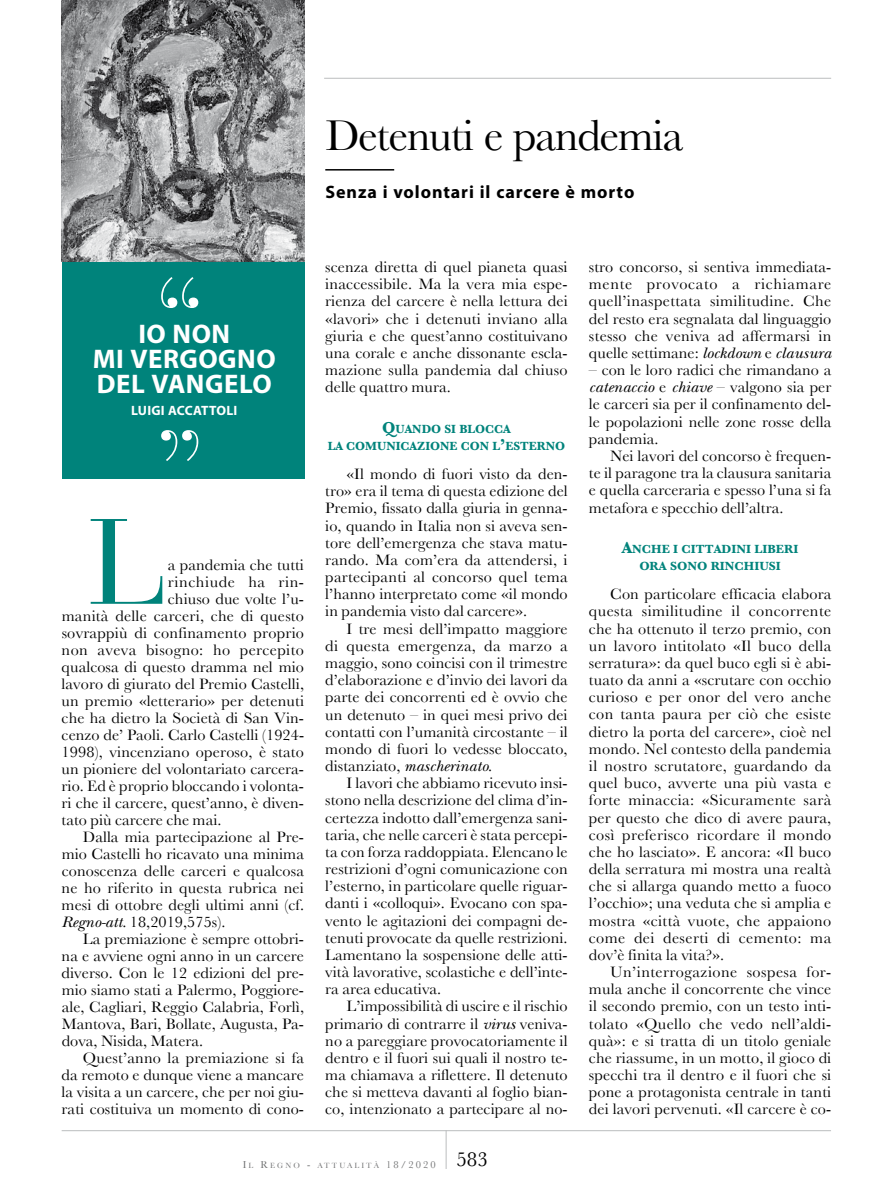
<style>
.page{position:relative;width:893px;height:1191px;background:#fff}
.page>*{position:absolute;margin:0;border:0;box-sizing:border-box;transform-origin:0 0}
.t1{font:120.3px "Bauer Bodoni Std";color:#00837b}
.t2{font:108px "Bauer Bodoni Std";color:#fff}
.t3{font:45px "Baskerville";letter-spacing:-.03em;color:#000}
.t4{font:700 27px/25px "Myriad Pro";letter-spacing:.02em;color:#fff;text-align:center}
.t5{font:700 18px "Myriad Pro";letter-spacing:.05em;color:#000}
.t6{font:15.75px/17.1px "Baskerville";letter-spacing:.005em;color:#000;text-align:justify}
.t7{font:italic 15.75px "New Baskerville Std";letter-spacing:.005em;color:#000}
.t8{font:15.75px "Baskerville";letter-spacing:.025em;color:#000}
.t9{font:15.75px "Baskerville";letter-spacing:.035em;color:#000}
.t10{font:700 13.5px "Myriad Pro";letter-spacing:.02em;color:#fff}
.t11{font:700 12.3px/16.8px "Baskerville";color:#00837b;text-align:center}
.t12{font:7.8px "Baskerville";letter-spacing:.265em;color:#707172}
.s1{font-family:"New Baskerville Std";font-style:italic}
.s2{font-size:16.5px}
.s3{font-family:"Baskerville";font-style:normal}
.s4{font-size:10.5px}
</style>
<div class="page">
<div style="left:62px;top:250px;width:242px;height:229px;background:#00837b"></div>
<hr style="left:325px;top:169px;width:69px;height:1px;background:#000">
<hr style="left:324px;top:78px;width:507px;height:1px;background:#bbbdbe">
<img style="left:62px;top:0;width:242px;height:261px">
<hr style="left:62px;top:1130px;width:769px;height:1px;background:#bbbdbe">
<hr style="left:446px;top:1130px;width:1px;height:39px;background:#bbbdbe">
<h3 class="t3" style="left:325px;top:109px;width:360px">Detenuti e pandemia</h3>
<p class="t5" style="left:325px;top:182px;width:310px">Senza i volontari il carcere è morto</p>
<h2 class="t2" style="left:153px;top:253px;width:55px">“</h2>
<h3 class="t4" style="left:93px;top:322px;width:185px">IO NON<br>MI VERGOGNO<br>DEL VANGELO</h3>
<p class="t10" style="left:131px;top:403px;width:108px">LUIGI ACCATTOLI</p>
<h2 class="t2" style="left:207px;top:485px;width:56px;rotate:-180deg">“</h2>
<h1 class="t1" style="left:88px;top:490px;width:82px">L</h1>
<p class="t6" style="left:168px;top:556px;width:138px">a pandemia che tutti</p>
<p class="t9" style="left:168px;top:572px;width:138px">rinchiude ha rin-</p>
<p class="t6" style="left:168px;top:590px;width:138px">chiuso due volte l’u-</p>
<p class="t6" style="left:62px;top:607px;width:244px">manità delle carceri, che di questo</p>
<p class="t6" style="left:62px;top:624px;width:244px">sovrappiù di confinamento proprio</p>
<p class="t8" style="left:62px;top:640px;width:244px">non aveva bisogno: ho percepito</p>
<p class="t6" style="left:62px;top:658px;width:244px">qualcosa di questo dramma nel mio</p>
<p class="t6" style="left:62px;top:675px;width:244px">lavoro di giurato del Premio Castelli,</p>
<p class="t6" style="left:62px;top:692px;width:244px">un premio «letterario» per detenuti</p>
<p class="t6" style="left:62px;top:709px;width:244px">che ha dietro la Società di San Vin-</p>
<p class="t6" style="left:62px;top:726px;width:244px">cenzo de’ Paoli. Carlo Castelli (1924-</p>
<p class="t6" style="left:62px;top:743px;width:244px">1998), vincenziano operoso, è stato</p>
<p class="t6" style="left:62px;top:760px;width:244px">un pioniere del volontariato carcera-</p>
<p class="t6" style="left:62px;top:777px;width:244px">rio. Ed è proprio bloccando i volonta-</p>
<p class="t6" style="left:62px;top:794px;width:244px">ri che il carcere, quest’anno, è diven-</p>
<p class="t6" style="left:62px;top:811px;width:161px">tato più carcere che mai.</p>
<p class="t6" style="left:83px;top:828px;width:223px">Dalla mia partecipazione al Pre-</p>
<p class="t6" style="left:62px;top:845px;width:244px">mio Castelli ho ricavato una minima</p>
<p class="t6" style="left:62px;top:862px;width:244px">conoscenza delle carceri e qualcosa</p>
<p class="t6" style="left:62px;top:879px;width:244px">ne ho riferito in questa rubrica nei</p>
<p class="t6" style="left:62px;top:896px;width:244px">mesi di ottobre degli ultimi anni (cf.</p>
<p class="t6" style="left:62px;top:913px;width:165px"><span class="s1">Regno-att</span>. 18,2019,575s).</p>
<p class="t6" style="left:83px;top:930px;width:223px">La premiazione è sempre ottobri-</p>
<p class="t6" style="left:62px;top:947px;width:244px">na e avviene ogni anno in un carcere</p>
<p class="t6" style="left:62px;top:964px;width:244px">diverso. Con le 12 edizioni del pre-</p>
<p class="t6" style="left:62px;top:981px;width:244px">mio siamo stati a Palermo, Poggiore-</p>
<p class="t6" style="left:62px;top:998px;width:244px">ale, Cagliari, Reggio Calabria, Forlì,</p>
<p class="t6" style="left:62px;top:1015px;width:244px">Mantova, Bari, Bollate, Augusta, Pa-</p>
<p class="t6" style="left:62px;top:1032px;width:143px">dova, Nisida, Matera.</p>
<p class="t6" style="left:83px;top:1049px;width:223px">Quest’anno la premiazione si fa</p>
<p class="t6" style="left:62px;top:1066px;width:244px">da remoto e dunque viene a mancare</p>
<p class="t6" style="left:62px;top:1083px;width:244px">la visita a un carcere, che per noi giu-</p>
<p class="t6" style="left:62px;top:1100px;width:244px">rati costituiva un momento di cono-</p>
<p class="t6" style="left:325px;top:258px;width:244px">scenza diretta di quel pianeta quasi inaccessibile. Ma la vera mia espe&shy;rienza del carcere è nella lettura dei «lavori» che i detenuti inviano alla giuria e che quest’anno costituivano una corale e anche dissonante escla&shy;mazione sulla pandemia dal chiuso delle quattro mura.</p>
<p class="t11" style="left:328px;top:421px;width:239px"><span class="s2">Q</span>UANDO SI BLOCCA<br>LA COMUNICAZIONE CON L<span class="s2">’</span>ESTERNO</p>
<p class="t6" style="left:325px;top:465px;width:244px;text-indent:21px">«Il mondo di fuori visto da den&shy;tro» era il tema di questa edizione del Premio, fissato dalla giuria in genna&shy;io, quando in Italia non si aveva sen&shy;tore dell’emergenza che stava matu&shy;rando. Ma com’era da attendersi, i partecipanti al concorso quel tema l’hanno interpretato come «il mondo in pandemia visto dal carcere».</p>
<p class="t6" style="left:325px;top:620px;width:244px;text-indent:21px">I tre mesi dell’impatto maggiore di questa emergenza, da marzo a maggio, sono coincisi con il trimestre d’elaborazione e d’invio dei lavori da parte dei concorrenti ed è ovvio che un detenuto – in quei mesi privo dei contatti con l’umanità circostante – il mondo di fuori lo vedesse bloccato, distanziato, <span class="s1">mascherinato</span>.</p>
<p class="t6" style="left:325px;top:774px;width:244px;text-indent:21px">I lavori che abbiamo ricevuto insi&shy;stono nella descrizione del clima d’in&shy;certezza indotto dall’emergenza sani&shy;taria, che nelle carceri è stata percepi&shy;ta con forza raddoppiata. Elencano le restrizioni d’ogni comunicazione con l’esterno, in particolare quelle riguar&shy;danti i «colloqui». Evocano con spa&shy;vento le agitazioni dei compagni de&shy;tenuti provocate da quelle restrizioni.<br>Lamentano la sospensione delle atti&shy;vità lavorative, scolastiche e dell’inte&shy;ra area educativa.</p>
<p class="t6" style="left:325px;top:997px;width:244px;text-indent:21px">L’impossibilità di uscire e il rischio primario di contrarre il <span class="s1">virus</span> veniva&shy;no a pareggiare provocatoriamente il dentro e il fuori sui quali il nostro te&shy;ma chiamava a riflettere. Il detenuto che si metteva davanti al foglio bian&shy;co, intenzionato a partecipare al no-</p>
<p class="t6" style="left:589px;top:258px;width:244px">stro concorso, si sentiva immediata&shy;mente provocato a richiamare quell’inaspettata similitudine. Che del resto era segnalata dal linguaggio stesso che veniva ad affermarsi in quelle settimane: <span class="s1">lockdown</span> e <span class="s1">clausura</span></p>
<p class="t6" style="left:589px;top:361px;width:244px">– con le loro radici che rimandano a</p>
<p class="t7" style="left:589px;top:378px;width:244px">catenaccio <span class="s3">e</span> chiave <span class="s3">– valgono sia per</span></p>
<p class="t6" style="left:589px;top:396px;width:244px">le carceri sia per il confinamento del&shy;le popolazioni nelle zone rosse della pandemia.</p>
<p class="t6" style="left:589px;top:447px;width:244px;text-indent:21px">Nei lavori del concorso è frequen&shy;te il paragone tra la clausura sanitaria e quella carceraria e spesso l’una si fa metafora e specchio dell’altra.</p>
<p class="t11" style="left:622px;top:541px;width:178px"><span class="s2">A</span>NCHE I CITTADINI LIBERI<br>ORA SONO RINCHIUSI</p>
<p class="t6" style="left:589px;top:585px;width:244px;text-indent:21px">Con particolare efficacia elabora questa similitudine il concorrente che ha ottenuto il terzo premio, con un lavoro intitolato «Il buco della serratura»: da quel buco egli si è abi&shy;tuato da anni a «scrutare con occhio curioso e per onor del vero anche con tanta paura per ciò che esiste dietro la porta del carcere», cioè nel mondo. Nel contesto della pandemia il nostro scrutatore, guardando da quel buco, avverte una più vasta e forte minaccia: «Sicuramente sarà per questo che dico di avere paura, così preferisco ricordare il mondo che ho lasciato». E ancora: «Il buco della serratura mi mostra una realtà che si allarga quando metto a fuoco l’occhio»; una veduta che si amplia e mostra «città vuote, che appaiono come dei deserti di cemento: ma dov’è finita la vita?».</p>
<p class="t6" style="left:589px;top:963px;width:244px;text-indent:21px">Un’interrogazione sospesa for&shy;mula anche il concorrente che vince il secondo premio, con un testo inti&shy;tolato «Quello che vedo nell’aldi&shy;quà»: e si tratta di un titolo geniale che riassume, in un motto, il gioco di specchi tra il dentro e il fuori che si pone a protagonista centrale in tanti dei lavori pervenuti. «Il carcere è co-</p>
<p class="t12" style="left:243px;top:1160px;width:247px"><span class="s4">I</span>L <span class="s4">R</span>EGNO <span class="s4">-</span> ATTUALITÀ <span class="s4">18/2020</span> <sup>583</sup></p>
</div>
